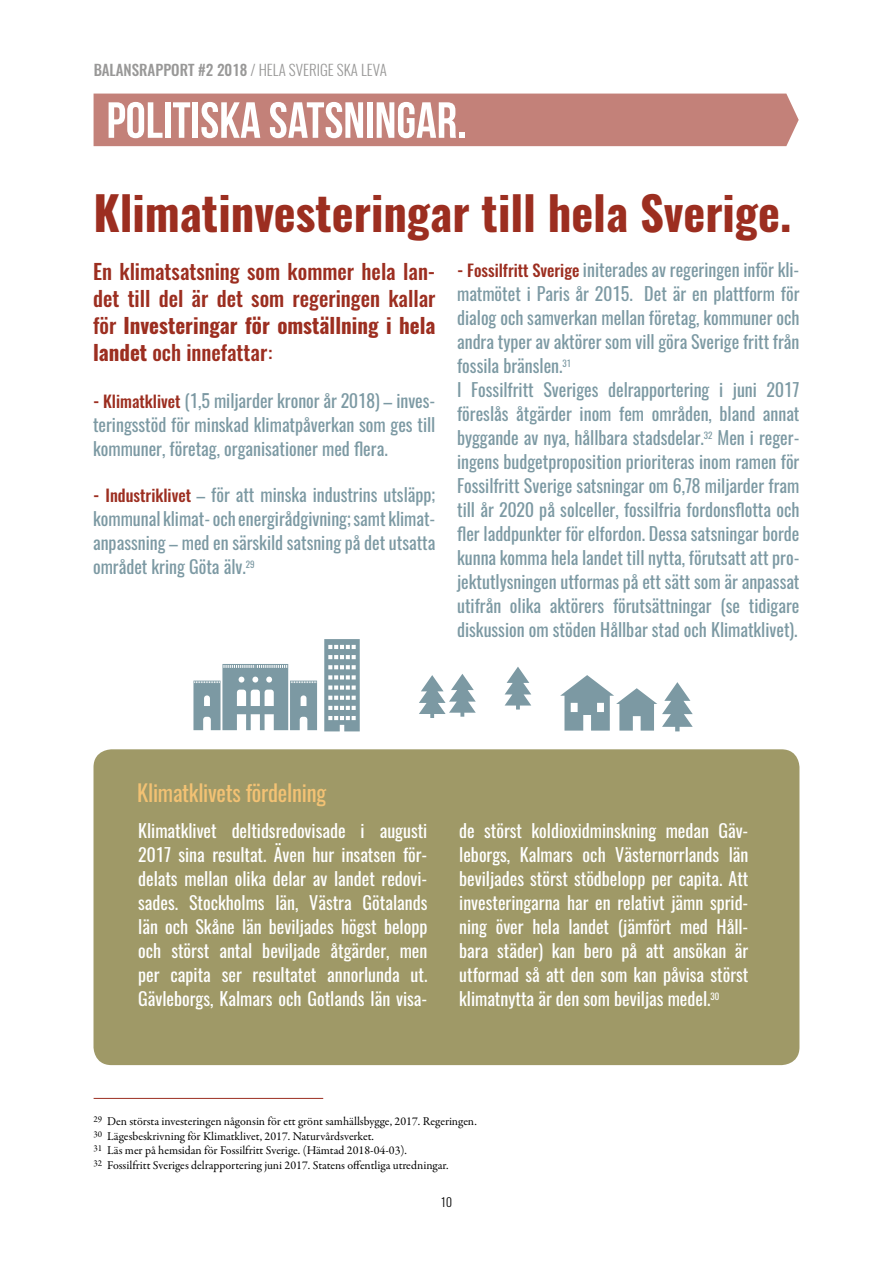
<style>
.page{position:relative;width:893px;height:1263px;background:#fff}
.page>*{position:absolute;margin:0;border:0;box-sizing:border-box;transform-origin:0 0}
.t1{font:700 50.7px "Bebas Neue";color:#fff}
.t2{font:700 46.5px "Oswald";color:#9c2e20}
.t3{font:22.5px "Oswald";letter-spacing:-.01em;color:#f3c274}
.t4{font:500 21px/27px "Oswald";color:#9c2e20;text-align:justify}
.t5{font:18px/24px "Oswald";color:#7c99a3;text-align:justify}
.t6{font:18px/24px "Oswald";color:#fff;text-align:justify}
.t7{font:500 15px "Oswald";color:#545352}
.t8{font:12px/14.4px "Garamond Premr Pro";letter-spacing:-.005em;color:#000}
.t9{font:300 12px "Oswald";color:#000}
.s1{font-weight:300}
.s2{font-weight:700}
.s3{font-weight:400}
.s4{font-weight:700;font-size:16.5px;color:#9c2e20}
.s5{font-weight:500;font-size:16.5px;color:#9c2e20}
</style>
<div class="page">
<div style="left:93px;top:749px;width:706px;height:316px;background:#9f9967;border-radius:18px"></div>
<svg style="left:419px;top:674px;width:57px;height:44px"></svg>
<svg style="left:505px;top:667px;width:26px;height:42px"></svg>
<svg style="left:560px;top:675px;width:133px;height:56px"></svg>
<svg style="left:324px;top:639px;width:36px;height:92px"></svg>
<svg style="left:193px;top:664px;width:124px;height:66px"></svg>
<div style="left:94px;top:94px;width:705px;height:52px;background:#c38179"></div>
<hr style="left:94px;top:1098px;width:229px;height:1px;background:#9c2e20">
<p class="t7" style="left:93px;top:62px;width:295px">BALANSRAPPORT #2 2018 <span class="s1">/ HELA SVERIGE SKA LEVA</span></p>
<h1 class="t1" style="left:107px;top:92px;width:361px">POLITISKA SATSNINGAR.</h1>
<h2 class="t2" style="left:93px;top:189px;width:699px">Klimatinvesteringar till hela Sverige.</h2>
<p class="t4" style="left:93px;top:259px;width:344px">En klimatsatsning som kommer hela lan&shy;det till del är det som regeringen kallar för <span class="s2">Investeringar för omställning i hela landet</span> och innefattar<span class="s3">:</span></p>
<p class="t5" style="left:93px;top:386px;width:344px"><span class="s4">-</span> <span class="s5">Klimatklivet</span> (1,5 miljarder kronor år 2018) – inves&shy;teringsstöd för minskad klimatpåverkan som ges till kommuner, företag, organisationer med flera.</p>
<p class="t5" style="left:93px;top:481px;width:344px"><span class="s4">-</span> <span class="s5">Industriklivet</span> – för att minska industrins utsläpp; kommunal klimat- och energirådgivning; samt klimat&shy;anpassning – med en särskild satsning på det utsatta området kring Göta älv.<sup>29</sup></p>
<p class="t5" style="left:457px;top:255px;width:344px;text-align:left"><span class="s4">-</span> <span class="s5">Fossilfritt Sverige</span> initerades av regeringen inför kli&shy;matmötet i Paris år 2015. Det är en plattform för dialog och samverkan mellan företag, kommuner och andra typer av aktörer som vill göra Sverige fritt från fossila bränslen.<sup>31<br></sup>I Fossilfritt Sveriges delrapportering i juni 2017 föreslås åtgärder inom fem områden, bland annat byggande av nya, hållbara stadsdelar.<sup>32</sup> Men i reger&shy;ingens budgetproposition prioriteras inom ramen för Fossilfritt Sverige satsningar om 6,78 miljarder fram till år 2020 på solceller, fossilfria fordonsflotta och fler laddpunkter för elfordon. Dessa satsningar borde kunna komma hela landet till nytta, förutsatt att pro&shy;jektutlysningen utformas på ett sätt som är anpassat utifrån olika aktörers förutsättningar (se tidigare diskussion om stöden Hållbar stad och Klimatklivet).</p>
<p class="t3" style="left:137px;top:773px;width:190px">Klimatklivets fördelning</p>
<p class="t6" style="left:138px;top:817px;width:291px">Klimatklivet deltidsredovisade i augusti 2017 sina resultat. Även hur insatsen för&shy;delats mellan olika delar av landet redovi&shy;sades. Stockholms län, Västra Götalands län och Skåne län beviljades högst belopp och störst antal beviljade åtgärder, men per capita ser resultatet annorlunda ut.<br>Gävleborgs, Kalmars och Gotlands län visa-</p>
<p class="t6" style="left:459px;top:817px;width:291px">de störst koldioxidminskning medan Gäv&shy;leborgs, Kalmars och Västernorrlands län beviljades störst stödbelopp per capita. Att investeringarna har en relativt jämn sprid&shy;ning över hela landet (jämfört med Håll&shy;bara städer) kan bero på att ansökan är utformad så att den som kan påvisa störst klimatnytta är den som beviljas medel.<sup>30</sup></p>
<p class="t8" style="left:94px;top:1115px;width:385px"><sup>29</sup> Den största investeringen någonsin för ett grönt samhällsbygge, 2017. Regeringen.<br><sup>30</sup> Lägesbeskrivning för Klimatklivet, 2017. Naturvårdsverket.<br><sup>31</sup> Läs mer på hemsidan för Fossilfritt Sverige. (Hämtad 2018-04-03).<br><sup>32</sup> Fossilfritt Sveriges delrapportering juni 2017. Statens offentliga utredningar.</p>
<p class="t9" style="left:441px;top:1191px;width:13px">10</p>
</div>
